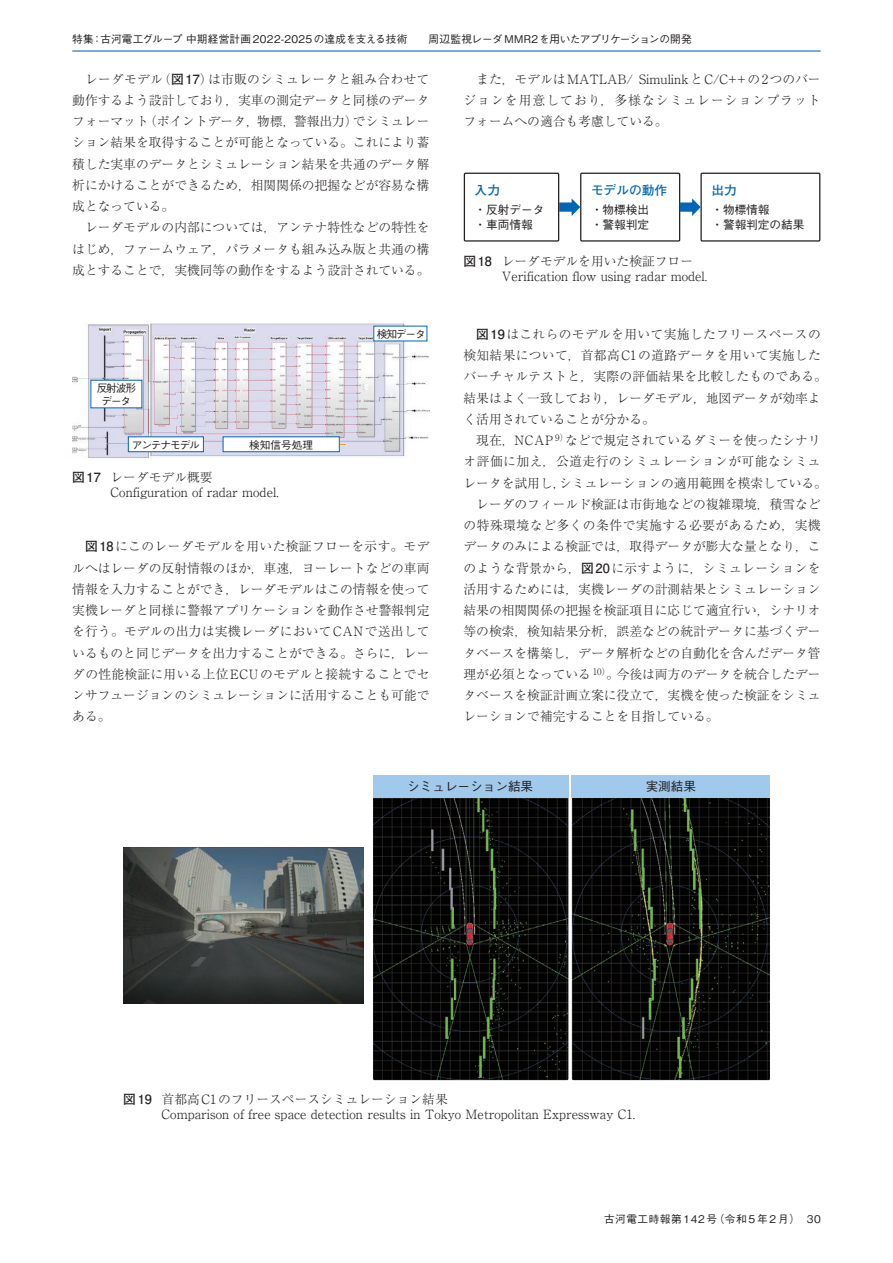
<style>
.page{position:relative;width:893px;height:1263px;background:#fff}
.page>*{position:absolute;margin:0;border:0;box-sizing:border-box;transform-origin:0 0}
.t1{font:300 12.75px/21.3px "Ryumin Pro";color:#231f20;text-align:justify}
.t2{font:300 12.75px/21.3px "Ryumin Pro";letter-spacing:.02em;color:#231f20}
.t3{font:300 12.75px "Ryumin Pro";letter-spacing:.04em;color:#231f20}
.t4{font:300 12.75px "Ryumin Pro";letter-spacing:.03em;color:#231f20}
.t5{font:700 12.75px "Futo Go B101 Pro";color:#0166b3}
.t6{font:500 12.6px "Gothic BBB Pro";color:#231f20}
.t7{font:500 11.7px/15.9px "Gothic BBB Pro";color:#231f20}
.t8{font:500 10.65px/12.8px "Gothic BBB Pro";color:#231f20;text-align:center}
.t9{font:500 10.65px "Gothic BBB Pro";letter-spacing:.05em;color:#231f20}
.t10{font:500 10.65px "Gothic BBB Pro";letter-spacing:-.1em;color:#231f20}
.s1{font-family:"Futo Go B101 Pro";font-weight:700}
</style>
<div class="page">
<hr style="left:72px;top:50px;width:749px;height:2px;background:#0166b3">
<div style="left:464px;top:173px;width:95px;height:69px;border:1px solid #231f20"></div>
<div style="left:580px;top:173px;width:100px;height:69px;border:1px solid #231f20"></div>
<div style="left:700px;top:173px;width:120px;height:69px;border:1px solid #231f20"></div>
<svg style="left:680px;top:198px;width:21px;height:18px"></svg>
<svg style="left:559px;top:198px;width:21px;height:18px"></svg>
<img style="left:72px;top:323px;width:357px;height:135px">
<div style="left:223px;top:437px;width:116px;height:15px;background:#fff"></div>
<div style="left:223px;top:436px;width:117px;height:16px;border:1px solid #0166b3"></div>
<div style="left:128px;top:437px;width:75px;height:15px;background:#fff"></div>
<div style="left:128px;top:436px;width:76px;height:16px;border:1px solid #0166b3"></div>
<div style="left:374px;top:326px;width:53px;height:15px;background:#fff"></div>
<div style="left:91px;top:380px;width:51px;height:28px;background:#fff"></div>
<img style="left:373px;top:798px;width:195px;height:282px">
<img style="left:572px;top:798px;width:198px;height:282px">
<img style="left:123px;top:847px;width:240px;height:157px">
<div style="left:373px;top:775px;width:195px;height:23px;background:#a0c9eb"></div>
<div style="left:572px;top:775px;width:198px;height:23px;background:#a0c9eb"></div>
<p class="t8" style="left:72px;top:32px;width:621px">特集：古河電工グループ 中期経営計画2022-2025の達成を支える技術　　周辺監視レーダMMR2を用いたアプリケーションの開発</p>
<p class="t1" style="left:72px;top:67px;width:359px;text-indent:13px">レーダモデル（<span class="s1">図17</span>）は市販のシミュレータと組み合わせて動作するよう設計しており，実車の測定データと同様のデータフォーマット（ポイントデータ，物標，警報出力）でシミュレーション結果を取得することが可能となっている。これにより蓄積した実車のデータとシミュレーション結果を共通のデータ解析にかけることができるため，相関関係の把握などが容易な構成となっている。</p>
<p class="t1" style="left:72px;top:216px;width:359px;text-indent:13px">レーダモデルの内部については，アンテナ特性などの特性をはじめ，ファームウェア，パラメータも組み込み版と共通の構成とすることで，実機同等の動作をするよう設計されている。</p>
<p class="t8" style="left:97px;top:380px;width:41px">反射波形データ</p>
<p class="t10" style="left:132px;top:436px;width:70px">アンテナモデル</p>
<p class="t8" style="left:249px;top:437px;width:65px">検知信号処理</p>
<p class="t1" style="left:111px;top:469px;width:170px;line-height:14.9px;text-indent:-38px"><span class="s1">図17</span> レーダモデル概要<br>Configuration of radar model.</p>
<p class="t8" style="left:377px;top:326px;width:50px">検知データ</p>
<p class="t1" style="left:72px;top:535px;width:359px;text-indent:13px"><span class="s1">図18</span>にこのレーダモデルを用いた検証フローを示す。モデルへはレーダの反射情報のほか，車速，ヨーレートなどの車両情報を入力することができ，レーダモデルはこの情報を使って実機レーダと同様に警報アプリケーションを動作させ警報判定を行う。モデルの出力は実機レーダにおいてCANで送出しているものと同じデータを出力することができる。さらに，レーダの性能検証に用いる上位ECUのモデルと接続することでセンサフュージョンのシミュレーションに活用することも可能である。</p>
<p class="t1" style="left:463px;top:67px;width:359px;text-indent:13px">また，モデルはMATLAB/ SimulinkとC/C++の2つのバージョンを用意しており，多様なシミュレーションプラットフォームへの適合も考慮している。</p>
<p class="t5" style="left:475px;top:179px;width:27px">入力</p>
<p class="t7" style="left:475px;top:200px;width:71px">・反射データ・車両情報</p>
<p class="t5" style="left:591px;top:179px;width:78px">モデルの動作</p>
<p class="t7" style="left:591px;top:200px;width:60px">・物標検出・警報判定</p>
<p class="t5" style="left:711px;top:179px;width:27px">出力</p>
<p class="t7" style="left:711px;top:200px;width:95px">・物標情報<br>・警報判定の結果</p>
<p class="t1" style="left:502px;top:253px;width:207px;line-height:14.9px;text-indent:-38px"><span class="s1">図18</span> レーダモデルを用いた検証フロー<br>Verification flow using radar model.</p>
<p class="t2" style="left:463px;top:322px;width:365px;text-indent:13px"><span class="s1">図19</span>はこれらのモデルを用いて実施したフリースペースの検知結果について，首都高C1の道路データを用いて実施したバーチャルテストと，実際の評価結果を比較したものである。結果はよく一致しており，レーダモデル，地図データが効率よく活用されていることが分かる。</p>
<p class="t1" style="left:476px;top:428px;width:346px">現在，NCAP <sup>9）</sup>などで規定されているダミーを使ったシナリ</p>
<p class="t3" style="left:463px;top:451px;width:359px">オ評価に加え，公道走行のシミュレーションが可能なシミュ</p>
<p class="t1" style="left:463px;top:471px;width:365px">レータを試用し，シミュレーションの適用範囲を模索している。</p>
<p class="t1" style="left:476px;top:492px;width:346px">レーダのフィールド検証は市街地などの複雑環境，積雪など</p>
<p class="t3" style="left:463px;top:515px;width:359px">の特殊環境など多くの条件で実施する必要があるため，実機</p>
<p class="t1" style="left:463px;top:535px;width:359px">データのみによる検証では，取得データが膨大な量となり，こ</p>
<p class="t4" style="left:463px;top:558px;width:359px">のような背景から，<span class="s1">図20</span>に示すように，シミュレーションを</p>
<p class="t1" style="left:463px;top:577px;width:359px">活用するためには，実機レーダの計測結果とシミュレーション</p>
<p class="t1" style="left:463px;top:599px;width:359px">結果の相関関係の把握を検証項目に応じて適宜行い，シナリオ</p>
<p class="t1" style="left:463px;top:620px;width:359px">等の検索，検知結果分析，誤差などの統計データに基づくデー</p>
<p class="t1" style="left:463px;top:641px;width:359px">タベースを構築し，データ解析などの自動化を含んだデータ管</p>
<p class="t1" style="left:463px;top:662px;width:359px">理が必須となっている <sup>10）</sup>。今後は両方のデータを統合したデー</p>
<p class="t1" style="left:463px;top:684px;width:359px">タベースを検証計画立案に役立て，実機を使った検証をシミュ</p>
<p class="t1" style="left:463px;top:705px;width:257px">レーションで補完することを目指している。</p>
<p class="t6" style="left:407px;top:776px;width:128px">シミュレーション結果</p>
<p class="t6" style="left:646px;top:776px;width:52px">実測結果</p>
<p class="t1" style="left:162px;top:1091px;width:475px;line-height:14.9px;text-indent:-38px"><span class="s1">図19</span> 首都高C1のフリースペースシミュレーション結果<br>Comparison of free space detection results in Tokyo Metropolitan Expressway C1.</p>
<p class="t9" style="left:604px;top:1211px;width:218px">古河電工時報第 142 号（令和 5 年 2 月） 30</p>
</div>
